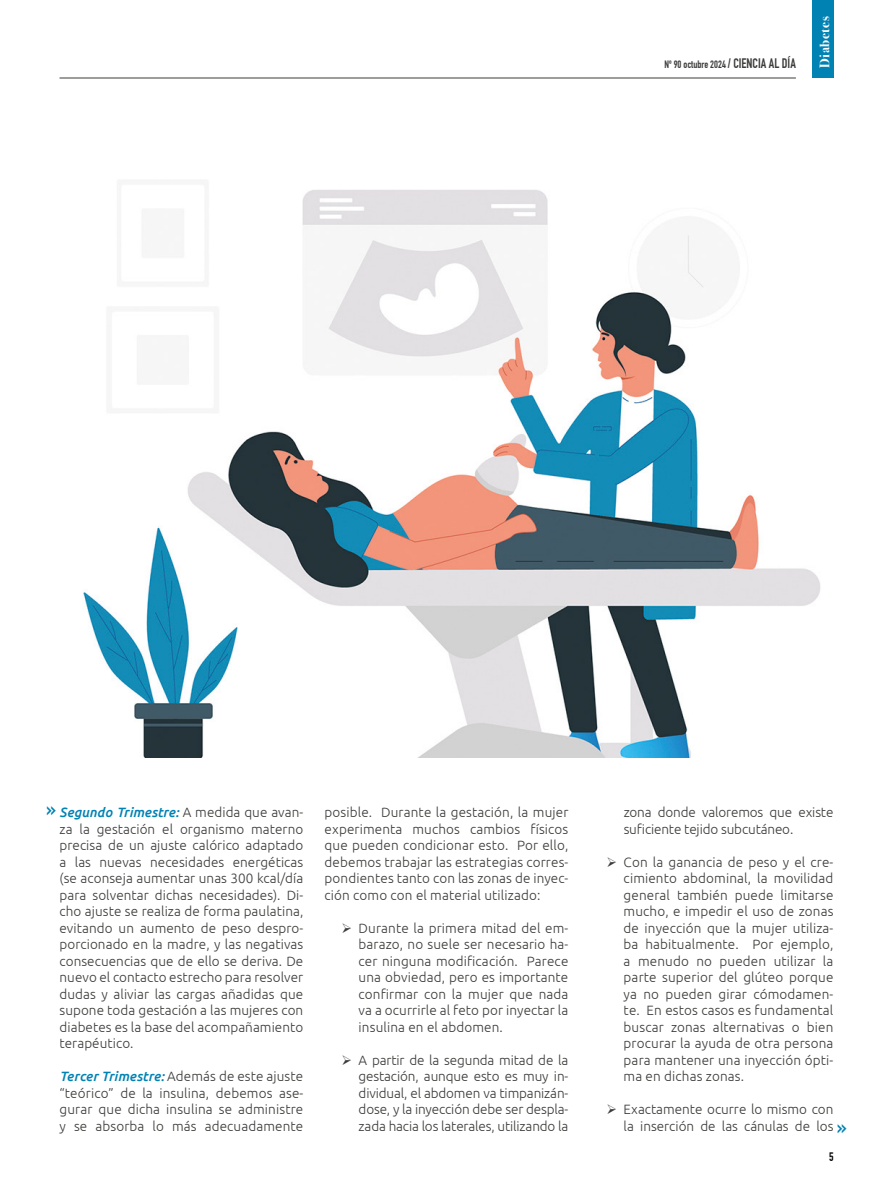
<style>
.page{position:relative;width:893px;height:1191px;background:#fff}
.page>*{position:absolute;margin:0;border:0;box-sizing:border-box;transform-origin:0 0}
.t1{font:22.5px "DIN Engschrift Std";color:#0082b3}
.t2{font:300 13.5px/16.5px "Ubuntu";letter-spacing:.005em;color:#3c3c3b;text-align:justify}
.t3{font:700 13.5px "Bodoni Svty Two ITCTT";letter-spacing:.04em;color:#fff}
.t4{font:12px "DIN Engschrift Std";color:#000}
.t5{font:10.5px "DIN Engschrift Std";color:#3c3c3b}
.s1{font-size:13.5px}
.s2{font-weight:500;font-style:italic;color:#0082b3}
</style>
<div class="page">
<hr style="left:60px;top:78px;width:736px;height:1px;background:#3c3c3b">
<div style="left:812px;top:0;width:21px;height:78px;background:#0082b3"></div>
<img style="left:83px;top:180px;width:737px;height:577px">
<p class="t5" style="left:665px;top:58px;width:133px">Nº 90 octubre 2024 <span class="s1">/ CIENCIA AL DÍA</span></p>
<p class="t3" style="left:813px;top:68px;width:53px;rotate:-90deg">Diabetes</p>
<p class="t2" style="left:60px;top:803px;width:245px"><span class="s2">Segundo Trimestre:</span> A medida que avan&shy;za la gestación el organismo materno precisa de un ajuste calórico adaptado a las nuevas necesidades energéticas (se aconseja aumentar unas 300 kcal/día para solventar dichas necesidades). Di&shy;cho ajuste se realiza de forma paulatina, evitando un aumento de peso despro&shy;porcionado en la madre, y las negativas consecuencias que de ello se deriva. De nuevo el contacto estrecho para resolver dudas y aliviar las cargas añadidas que supone toda gestación a las mujeres con diabetes es la base del acompañamiento terapéutico.</p>
<p class="t2" style="left:60px;top:1067px;width:245px"><span class="s2">Tercer Trimestre:</span> Además de este ajuste “teórico” de la insulina, debemos ase&shy;gurar que dicha insulina se administre y se absorba lo más adecuadamente</p>
<h1 class="t1" style="left:46px;top:796px;width:11px">»</h1>
<p class="t2" style="left:325px;top:803px;width:245px">posible. Durante la gestación, la mujer experimenta muchos cambios físicos que pueden condicionar esto. Por ello, debemos trabajar las estrategias corres&shy;pondientes tanto con las zonas de inyec&shy;ción como con el material utilizado:</p>
<p class="t2" style="left:359px;top:919px;width:211px;text-indent:-17px">➢ Durante la primera mitad del em&shy;barazo, no suele ser necesario ha&shy;cer ninguna modificación. Parece una obviedad, pero es importante confirmar con la mujer que nada va a ocurrirle al feto por inyectar la insulina en el abdomen.</p>
<p class="t2" style="left:359px;top:1051px;width:211px;text-indent:-17px">➢ A partir de la segunda mitad de la gestación, aunque esto es muy in&shy;dividual, el abdomen va timpanizán&shy;dose, y la inyección debe ser despla&shy;zada hacia los laterales, utilizando la</p>
<p class="t2" style="left:624px;top:803px;width:211px">zona donde valoremos que existe suficiente tejido subcutáneo.</p>
<p class="t2" style="left:624px;top:853px;width:211px;text-indent:-17px">➢ Con la ganancia de peso y el cre&shy;cimiento abdominal, la movilidad general también puede limitarse mucho, e impedir el uso de zonas de inyección que la mujer utiliza&shy;ba habitualmente. Por ejemplo, a menudo no pueden utilizar la parte superior del glúteo porque ya no pueden girar cómodamen&shy;te. En estos casos es fundamental buscar zonas alternativas o bien procurar la ayuda de otra persona para mantener una inyección ópti&shy;ma en dichas zonas.</p>
<p class="t2" style="left:607px;top:1100px;width:228px;text-align:right">➢ Exactamente ocurre lo mismo con la inserción de las cánulas de los</p>
<h1 class="t1" style="left:837px;top:1114px;width:11px">»</h1>
<p class="t4" style="left:829px;top:1149px;width:6px">5</p>
</div>
